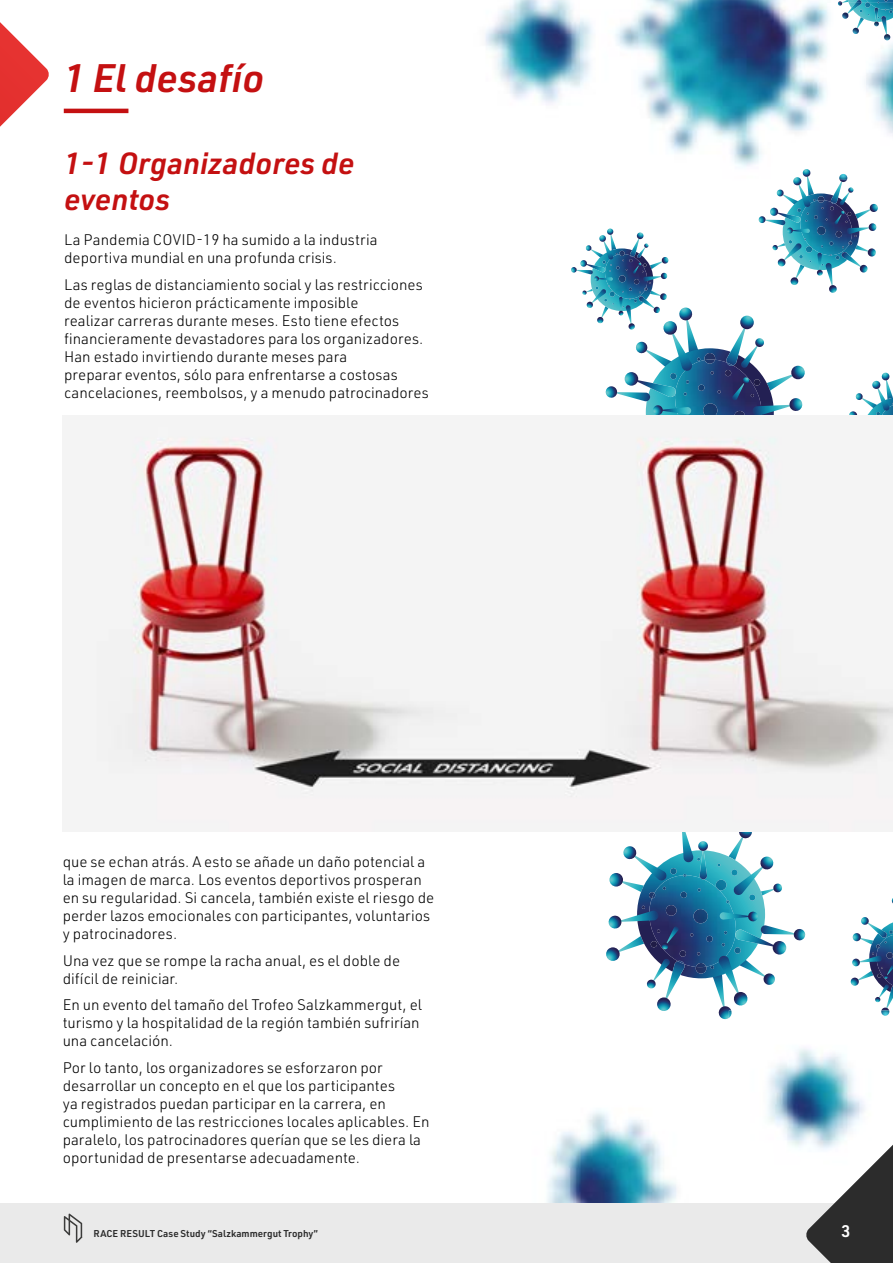
<style>
.page{position:relative;width:893px;height:1263px;background:#fff}
.page>*{position:absolute;margin:0;border:0;box-sizing:border-box;transform-origin:0 0}
.t1{font:italic 600 39px "URWDIN";color:#c41011}
.t2{font:italic 600 30px/36px "URWDIN";color:#c41011}
.t3{font:600 16.5px "URWDIN";color:#fff}
.t4{font:300 15px/18px "URWDIN";color:#000}
.t5{font:600 9.75px "URWDIN";color:#2c2c2c}
</style>
<div class="page">
<img style="left:631px;top:0;width:196px;height:167px">
<img style="left:485px;top:0;width:146px;height:104px">
<img style="left:866px;top:40px;width:27px;height:94px">
<img style="left:827px;top:3px;width:39px;height:81px">
<svg style="left:838px;top:0;width:54px;height:40px"></svg>
<svg style="left:571px;top:169px;width:322px;height:247px"></svg>
<img style="left:768px;top:1048px;width:97px;height:99px">
<svg style="left:605px;top:831px;width:288px;height:188px"></svg>
<img style="left:547px;top:1110px;width:130px;height:92px">
<svg style="left:0;top:22px;width:49px;height:105px"></svg>
<img style="left:63px;top:416px;width:830px;height:415px">
<div style="left:0;top:1203px;width:893px;height:60px;background:#eaeaea"></div>
<svg style="left:64px;top:1213px;width:18px;height:30px"></svg>
<svg style="left:805px;top:1116px;width:88px;height:147px"></svg>
<hr style="left:64px;top:109px;width:64px;height:4px;background:#c41011">
<h1 class="t1" style="left:64px;top:51px;width:202px">1 El desafío</h1>
<h2 class="t2" style="left:64px;top:144px;width:292px">1-1 Organizadores de eventos</h2>
<p class="t4" style="left:64px;top:230px;width:315px">La Pandemia COVID-19 ha sumido a la industria deportiva mundial en una profunda crisis.</p>
<p class="t4" style="left:64px;top:275px;width:366px">Las reglas de distanciamiento social y las restricciones de eventos hicieron prácticamente imposible<br>realizar carreras durante meses. Esto tiene efectos financieramente devastadores para los organizadores.<br>Han estado invirtiendo durante meses para<br>preparar eventos, sólo para enfrentarse a costosas cancelaciones, reembolsos, y a menudo patrocinadores</p>
<p class="t4" style="left:63px;top:852px;width:373px">que se echan atrás. A esto se añade un daño potencial a la imagen de marca. Los eventos deportivos prosperan en su regularidad. Si cancela, también existe el riesgo de perder lazos emocionales con participantes, voluntarios y patrocinadores.</p>
<p class="t4" style="left:63px;top:951px;width:339px">Una vez que se rompe la racha anual, es el doble de difícil de reiniciar.</p>
<p class="t4" style="left:63px;top:995px;width:361px">En un evento del tamaño del Trofeo Salzkammergut, el turismo y la hospitalidad de la región también sufrirían una cancelación.</p>
<p class="t4" style="left:63px;top:1058px;width:368px">Por lo tanto, los organizadores se esforzaron por desarrollar un concepto en el que los participantes<br>ya registrados puedan participar en la carrera, en cumplimiento de las restricciones locales aplicables. En paralelo, los patrocinadores querían que se les diera la oportunidad de presentarse adecuadamente.</p>
<p class="t5" style="left:94px;top:1226px;width:226px">RACE RESULT Case Study “Salzkammergut Trophy”</p>
<p class="t3" style="left:841px;top:1220px;width:10px">3</p>
</div>
